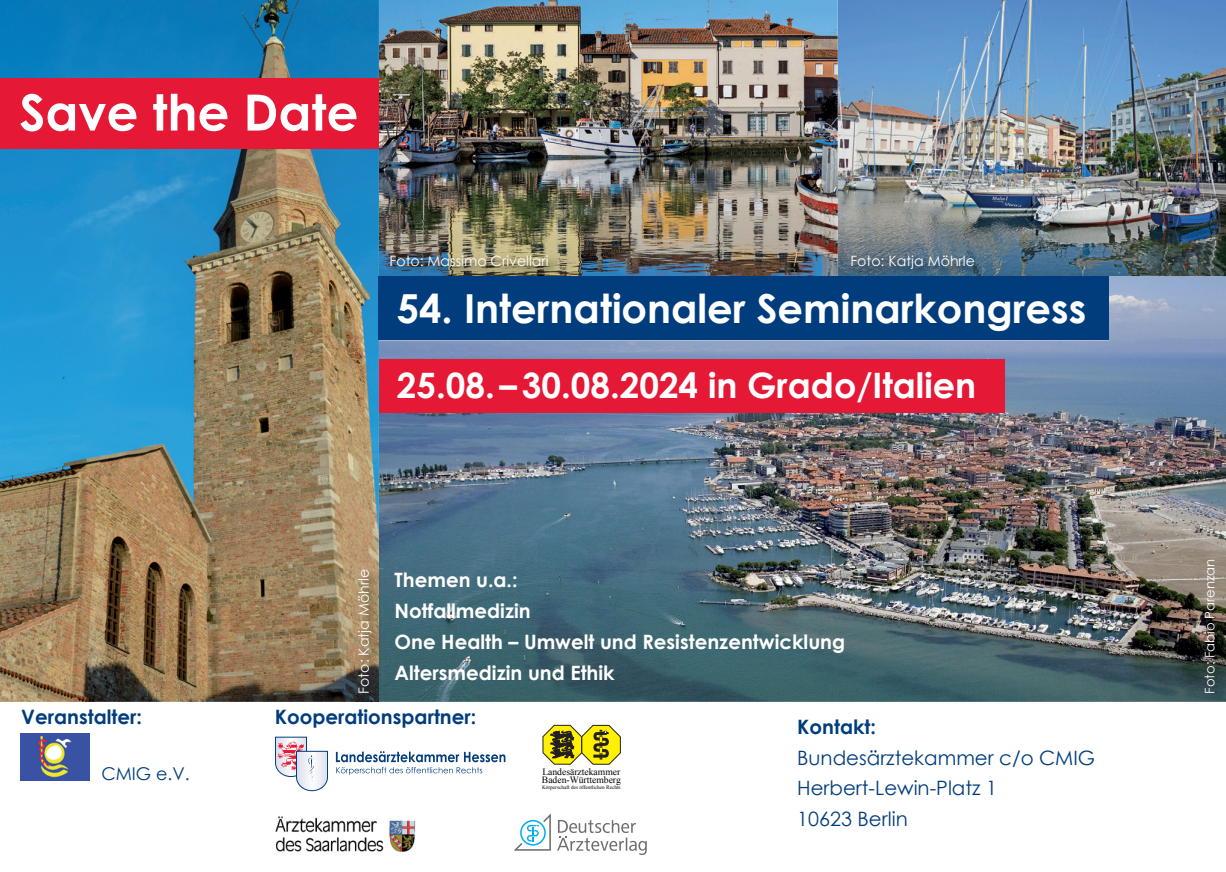
<style>
.page{position:relative;width:1226px;height:872px;background:#fff}
.page>*{position:absolute;margin:0;border:0;box-sizing:border-box;transform-origin:0 0}
.t1{font:700 50px "Century Gothic";color:#fff}
.t2{font:700 40px "Century Gothic";color:#fff}
.t3{font:700 35px "Century Gothic";color:#fff}
.t4{font:700 19.75px/30.8px "Century Gothic";color:#fff}
.t5{font:19.75px/30.8px "Century Gothic";color:#013d7d}
.t6{font:700 19.75px "Century Gothic";color:#013d7d}
.t7{font:17.5px "Century Gothic";color:#013d7d}
.t8{font:14.25px "Century Gothic";color:#fff}
.t9{font:13.25px "Century Gothic";color:#fff}
.t10{font:9.5px/8px "Times New Roman";color:#000001}
.t11{font:5.25px "Times New Roman";color:#000001}
</style>
<div class="page">
<img style="left:838px;top:0;width:388px;height:276px">
<img style="left:379px;top:276px;width:847px;height:426px">
<img style="left:379px;top:0;width:459px;height:276px">
<img style="left:0;top:0;width:379px;height:702px">
<div style="left:0;top:78px;width:379px;height:71px;background:#e51836"></div>
<div style="left:379px;top:276px;width:730px;height:64px;background:#013d7d"></div>
<div style="left:379px;top:359px;width:625px;height:53px;background:#e51836"></div>
<img style="left:388px;top:253px;width:172px;height:23px">
<svg style="left:275px;top:737px;width:53px;height:55px"></svg>
<svg style="left:336px;top:751px;width:169px;height:24px"></svg>
<img style="left:379px;top:568px;width:4px;height:134px">
<img style="left:356px;top:568px;width:23px;height:134px">
<img style="left:21px;top:733px;width:68px;height:47px">
<img style="left:275px;top:816px;width:141px;height:36px">
<svg style="left:542px;top:724px;width:79px;height:41px"></svg>
<svg style="left:557px;top:820px;width:90px;height:35px"></svg>
<svg style="left:514px;top:813px;width:37px;height:37px"></svg>
<img style="left:849px;top:253px;width:137px;height:23px">
<h1 class="t1" style="left:19px;top:74px;width:340px">Save the Date</h1>
<p class="t8" style="left:390px;top:251px;width:161px">Foto: Massimo Crivellari</p>
<p class="t8" style="left:850px;top:251px;width:126px">Foto: Katja Möhrle</p>
<h2 class="t2" style="left:397px;top:278px;width:691px">54. Internationaler Seminarkongress</h2>
<h3 class="t3" style="left:397px;top:358px;width:581px">25.08. – 30.08.2024 in Grado/Italien</h3>
<p class="t8" style="left:354px;top:693px;width:126px;rotate:-90deg">Foto: Katja Möhrle</p>
<p class="t4" style="left:395px;top:564px;width:452px">Themen u.a.:<br>Notfallmedizin<br>One Health – Umwelt und Resistenzentwicklung<br>Altersmedizin und Ethik</p>
<p class="t6" style="left:797px;top:711px;width:80px">Kontakt:</p>
<p class="t5" style="left:797px;top:741px;width:299px">Bundesärztekammer c/o CMIG<br>Herbert-Lewin-Platz 1<br>10623 Berlin</p>
<p class="t6" style="left:275px;top:702px;width:203px">Kooperationspartner:</p>
<p class="t6" style="left:21px;top:702px;width:122px">Veranstalter:</p>
<p class="t7" style="left:101px;top:761px;width:90px">CMIG e.V.</p>
<p class="t10" style="left:542px;top:767px;width:80px">Landesärztekammer<br>Baden-Württemberg</p>
<p class="t11" style="left:542px;top:783px;width:80px">Körperschaft des öffentlichen Rechts</p>
<p class="t9" style="left:1201px;top:693px;width:136px;rotate:-90deg">Foto: Fabio Parenzan</p>
</div>
